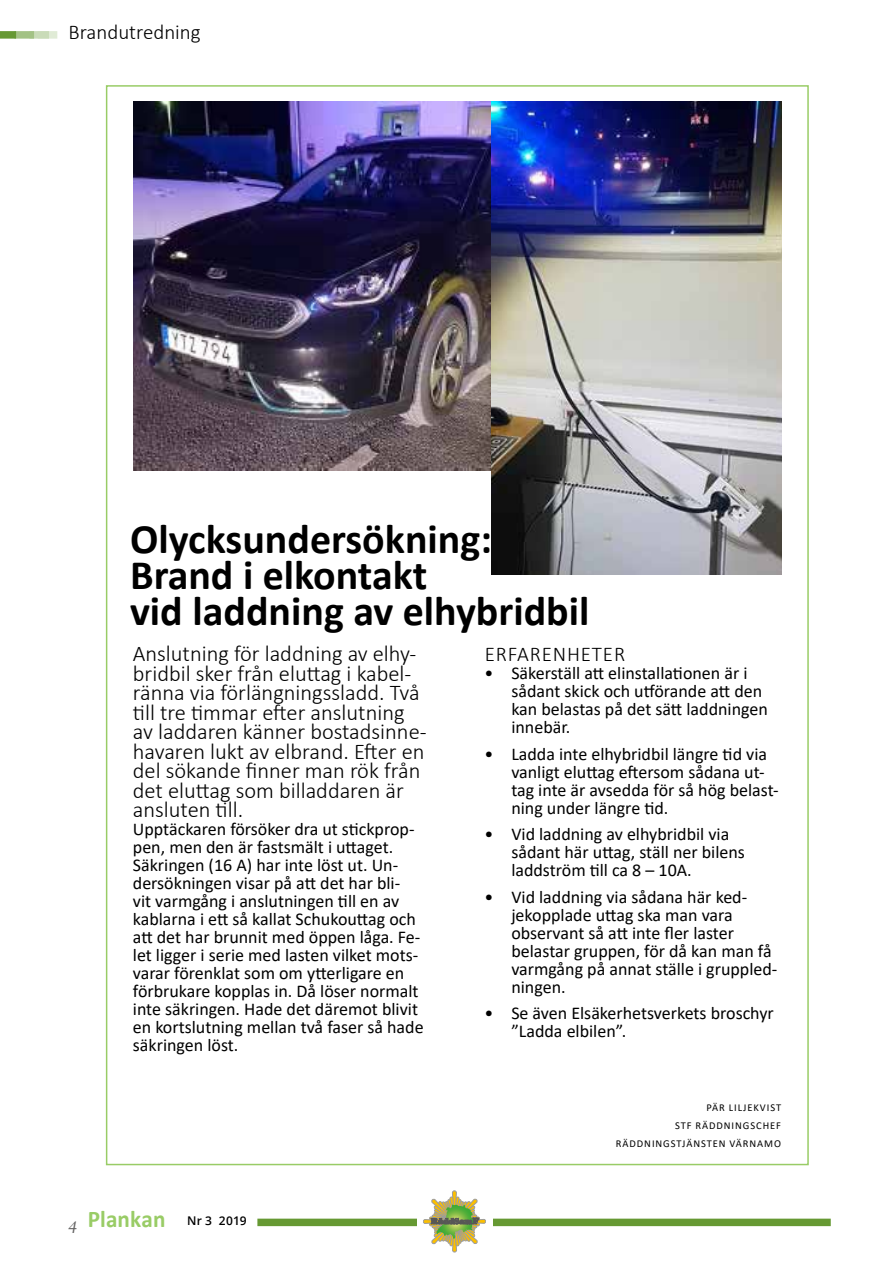
<style>
.page{position:relative;width:893px;height:1263px;background:#fff}
.page>*{position:absolute;margin:0;border:0;box-sizing:border-box;transform-origin:0 0}
.t1{font:700 42px/36px "Calibri";color:#000}
.t2{font:700 24px "Calibri";letter-spacing:.005em;color:#9c6}
.t3{font:300 22.5px/19.5px "Calibri";color:#000}
.t4{font:300 21px "Calibri";color:#000}
.t5{font:300 21px "Calibri";letter-spacing:.04em;color:#000}
.t6{font:18px/18px "Calibri";color:#000}
.t7{font:10.5px/18px "Calibri";letter-spacing:.09em;color:#000;text-align:right}
.s1{font-family:"Open Sans";font-weight:600;font-size:12px;color:#000}
</style>
<div class="page">
<div style="left:257px;top:1218px;width:574px;height:8px;background:#693"></div>
<div style="left:38px;top:31px;width:19px;height:8px;background:#e0ebd6"></div>
<div style="left:29px;top:31px;width:20px;height:8px;background:#c9dbb8"></div>
<div style="left:14px;top:31px;width:20px;height:8px;background:#a3c285"></div>
<div style="left:0;top:31px;width:16px;height:8px;background:#693"></div>
<div style="left:423px;top:1219px;width:32px;height:4px;border:1px solid #9d9d9c;border-radius:2px"></div>
<hr style="left:453px;top:1221px;width:4px;height:31px;background:#fcbf00;border-radius:2px">
<div style="left:452px;top:1221px;width:5px;height:31px;border:1px solid #9d9d9c;border-radius:2px"></div>
<div style="left:454px;top:1219px;width:32px;height:4px;border:1px solid #9d9d9c;border-radius:2px"></div>
<hr style="left:452px;top:1191px;width:4px;height:30px;background:#fcbf00;border-radius:2px">
<div style="left:452px;top:1191px;width:5px;height:30px;border:1px solid #9d9d9c;border-radius:2px"></div>
<svg style="left:429px;top:1197px;width:51px;height:49px"></svg>
<img style="left:133px;top:102px;width:359px;height:369px">
<img style="left:492px;top:102px;width:289px;height:472px">
<p class="t4" style="left:69px;top:19px;width:134px">Brandutredning</p>
<h1 class="t1" style="left:130px;top:521px;width:461px">Olycksundersökning:<br>Brand i elkontakt<br>vid laddning av elhybridbil</h1>
<p class="t3" style="left:133px;top:644px;width:295px">Anslutning för laddning av elhy&shy;bridbil sker från eluttag i kabel&shy;ränna via förlängningssladd. Två till tre timmar efter anslutning av laddaren känner bostadsinne&shy;havaren lukt av elbrand. Efter en del sökande finner man rök från det eluttag som billaddaren är ansluten till.</p>
<p class="t6" style="left:133px;top:820px;width:292px">Upptäckaren försöker dra ut stickprop&shy;pen, men den är fastsmält i uttaget.<br>Säkringen (16 A) har inte löst ut. Un&shy;dersökningen visar på att det har bli-<br>vit varmgång i anslutningen till en av kablarna i ett så kallat Schukouttag och att det har brunnit med öppen låga. Fe&shy;let ligger i serie med lasten vilket mots&shy;varar förenklat som om ytterligare en förbrukare kopplas in. Då löser normalt inte säkringen. Hade det däremot blivit en kortslutning mellan två faser så hade säkringen löst.</p>
<p class="t5" style="left:485px;top:641px;width:142px">ERFARENHETER</p>
<p class="t6" style="left:511px;top:664px;width:258px;text-indent:-27px">• Säkerställ att elinstallationen är i sådant skick och utförande att den kan belastas på det sätt laddningen innebär.</p>
<p class="t6" style="left:511px;top:744px;width:269px;text-indent:-27px">• Ladda inte elhybridbil längre tid via vanligt eluttag eftersom sådana ut&shy;tag inte är avsedda för så hög belast&shy;ning under längre tid.</p>
<p class="t6" style="left:511px;top:825px;width:235px;text-indent:-27px">• Vid laddning av elhybridbil via sådant här uttag, ställ ner bilens laddström till ca 8 – 10A.</p>
<p class="t6" style="left:511px;top:887px;width:268px;text-indent:-27px">• Vid laddning via sådana här ked&shy;jekopplade uttag ska man vara observant så att inte fler laster belastar gruppen, för då kan man få varmgång på annat ställe i gruppled&shy;ningen.</p>
<p class="t6" style="left:511px;top:1004px;width:264px;text-indent:-27px">• Se även Elsäkerhetsverkets broschyr ”Ladda elbilen”.</p>
<h2 class="t2" style="left:68px;top:1202px;width:180px"><sub>4</sub> Plankan <span class="s1">Nr 3 2019</span></h2>
<p class="t7" style="left:616px;top:1098px;width:167px">PÄR LILJEKVIST<br>STF RÄDDNINGSCHEF<br>RÄDDNINGSTJÄNSTEN VÄRNAMO</p>
</div>
